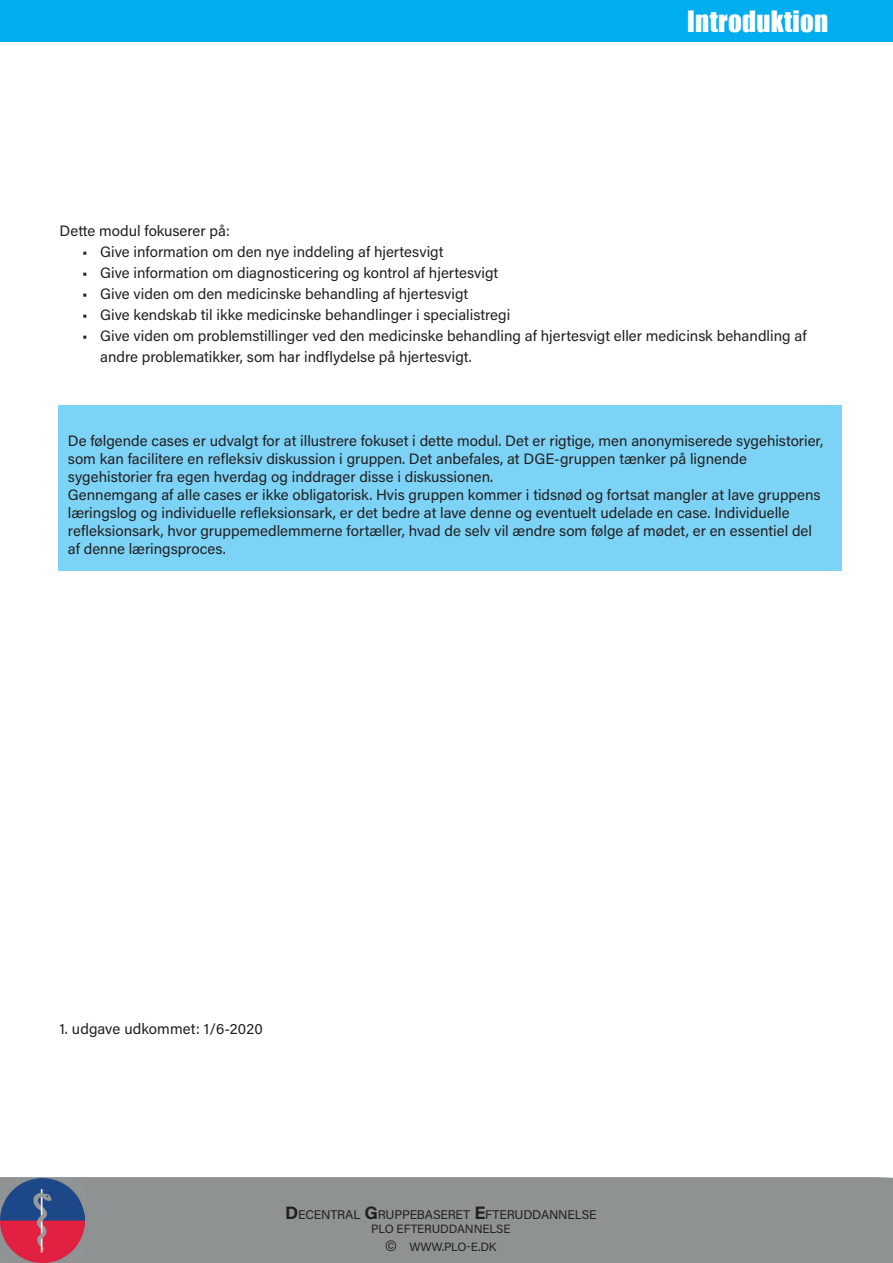
<style>
.page{position:relative;width:893px;height:1263px;background:#fff}
.page>*{position:absolute;margin:0;border:0;box-sizing:border-box;transform-origin:0 0}
.t1{font:27px "Impact";letter-spacing:.01em;color:#fff}
.t2{font:15px/18px "Acumin Pro";color:#231f20}
.t3{font:12.6px "Acumin Pro";letter-spacing:-.02em;color:#231f20}
.t4{font:12px/18px "Acumin Pro";letter-spacing:-.015em;color:#231f20;text-align:center}
.s1{font-weight:700;font-size:18px}
.s2{font-size:15px}
</style>
<div class="page">
<div style="left:0;top:1177px;width:893px;height:86px;background:#8f9293"></div>
<div style="left:0;top:0;width:893px;height:41px;background:#00aeef"></div>
<div style="left:58px;top:405px;width:783px;height:165px;background:#7cd3f6"></div>
<img style="left:0;top:1178px;width:85px;height:85px">
<h1 class="t1" style="left:687px;top:1px;width:143px">Introduktion</h1>
<p class="t2" style="left:60px;top:221px;width:172px">Dette modul fokuserer på:</p>
<p class="t2" style="left:82px;top:242px;width:363px">• Give information om den nye inddeling af hjertesvigt</p>
<p class="t2" style="left:82px;top:263px;width:418px">• Give information om diagnosticering og kontrol af hjertesvigt</p>
<p class="t2" style="left:82px;top:284px;width:388px">• Give viden om den medicinske behandling af hjertesvigt</p>
<p class="t2" style="left:82px;top:305px;width:430px">• Give kendskab til ikke medicinske behandlinger i specialistregi</p>
<p class="t2" style="left:100px;top:325px;width:708px;line-height:21px;text-indent:-18px">• Give viden om problemstillinger ved den medicinske behandling af hjertesvigt eller medicinsk behandling af andre problematikker, som har indflydelse på hjertesvigt.</p>
<p class="t2" style="left:68px;top:431px;width:757px">De følgende cases er udvalgt for at illustrere fokuset i dette modul. Det er rigtige, men anonymiserede sygehistorier, som kan facilitere en refleksiv diskussion i gruppen. Det anbefales, at DGE-gruppen tænker på lignende sygehistorier fra egen hverdag og inddrager disse i diskussionen.<br>Gennemgang af alle cases er ikke obligatorisk. Hvis gruppen kommer i tidsnød og fortsat mangler at lave gruppens læringslog og individuelle refleksionsark, er det bedre at lave denne og eventuelt udelade en case. Individuelle refleksionsark, hvor gruppemedlemmerne fortæller, hvad de selv vil ændre som følge af mødet, er en essentiel del af denne læringsproces.</p>
<p class="t2" style="left:60px;top:1019px;width:205px">1. udgave udkommet: 1/6-2020</p>
<p class="t3" style="left:285px;top:1205px;width:313px"><span class="s1">D</span>ECENTRAL <span class="s1">G</span>RUPPEBASERET <span class="s1">E</span>FTERUDDANNELSE</p>
<p class="t4" style="left:371px;top:1219px;width:141px">PLO EFTERUDDANNELSE <span class="s2">©</span> WWW.PLO-E.DK</p>
</div>
